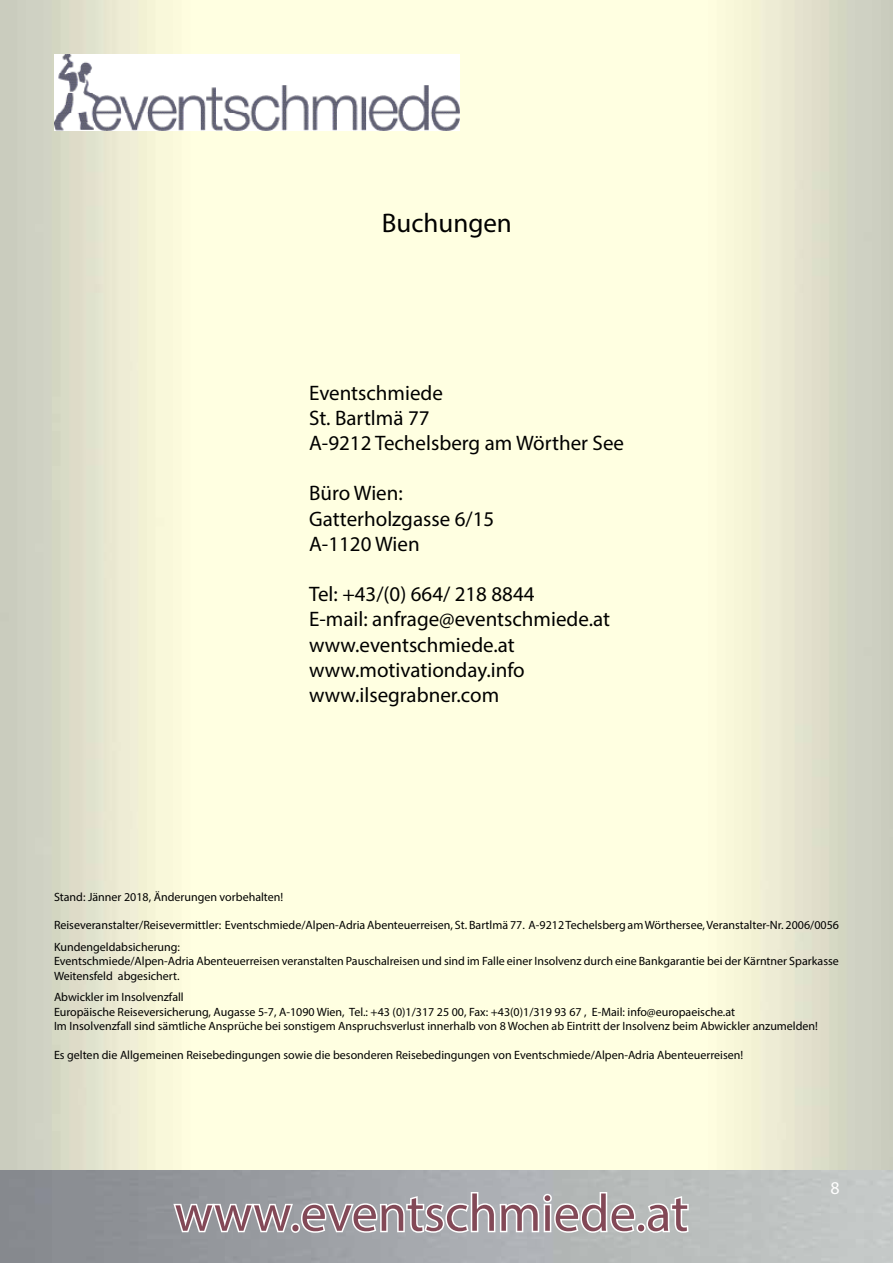
<style>
.page{position:relative;width:893px;height:1263px;background:#fff}
.page>*{position:absolute;margin:0;border:0;box-sizing:border-box;transform-origin:0 0}
.t1{font:52.5px "Myriad Pro";color:#834957}
.t2{font:27px "Myriad Pro";color:#000}
.t3{font:21px/25.2px "Myriad Pro";color:#000}
.t4{font:18px "Myriad Pro";color:#fff}
.t5{font:12px/14.4px "Myriad Pro";color:#000}
</style>
<div class="page">
<svg style="left:172px;top:1190px;width:465px;height:44px"></svg>
<div style="left:636px;top:1223px;width:10px;height:10px;border:3px solid #fff;border-radius:50%"></div>
<svg style="left:645px;top:1194px;width:45px;height:40px"></svg>
<img style="left:54px;top:54px;width:405px;height:76px">
<h2 class="t2" style="left:382px;top:206px;width:132px">Buchungen</h2>
<h3 class="t3" style="left:309px;top:380px;width:316px">Eventschmiede<br>St. Bartlmä 77<br>A-9212 Techelsberg am Wörther See</h3>
<h3 class="t3" style="left:309px;top:480px;width:187px">Büro Wien:<br>Gatterholzgasse 6/15<br>A-1120 Wien</h3>
<h3 class="t3" style="left:309px;top:581px;width:302px">Tel: +43/(0) 664/ 218 8844<br>E-mail: anfrage@eventschmiede.at www.eventschmiede.at www.motivationday.info www.ilsegrabner.com</h3>
<p class="t5" style="left:54px;top:889px;width:231px">Stand: Jänner 2018, Änderungen vorbehalten!</p>
<p class="t5" style="left:54px;top:914px;width:786px;line-height:21.6px">Reiseveranstalter/Reisevermittler: Eventschmiede/Alpen-Adria Abenteuerreisen, St. Bartlmä 77. A-9212 Techelsberg am Wörthersee, Veranstalter-Nr. 2006/0056<br>Kundengeldabsicherung:</p>
<p class="t5" style="left:54px;top:954px;width:786px">Eventschmiede/Alpen-Adria Abenteuerreisen veranstalten Pauschalreisen und sind im Falle einer Insolvenz durch eine Bankgarantie bei der Kärntner Sparkasse<br>Weitensfeld abgesichert.</p>
<p class="t5" style="left:54px;top:990px;width:765px">Abwickler im Insolvenzfall<br>Europäische Reiseversicherung, Augasse 5-7, A-1090 Wien, Tel.: +43 (0)1/317 25 00, Fax: +43(0)1/319 93 67 , E-Mail: info@europaeische.at<br>Im Insolvenzfall sind sämtliche Ansprüche bei sonstigem Anspruchsverlust innerhalb von 8 Wochen ab Eintritt der Insolvenz beim Abwickler anzumelden!</p>
<p class="t5" style="left:54px;top:1047px;width:691px">Es gelten die Allgemeinen Reisebedingungen sowie die besonderen Reisebedingungen von Eventschmiede/Alpen-Adria Abenteuerreisen!</p>
<h1 class="t1" style="left:174px;top:1181px;width:516px">www.eventschmiede.at</h1>
<h3 class="t4" style="left:831px;top:1176px;width:11px">8</h3>
</div>
